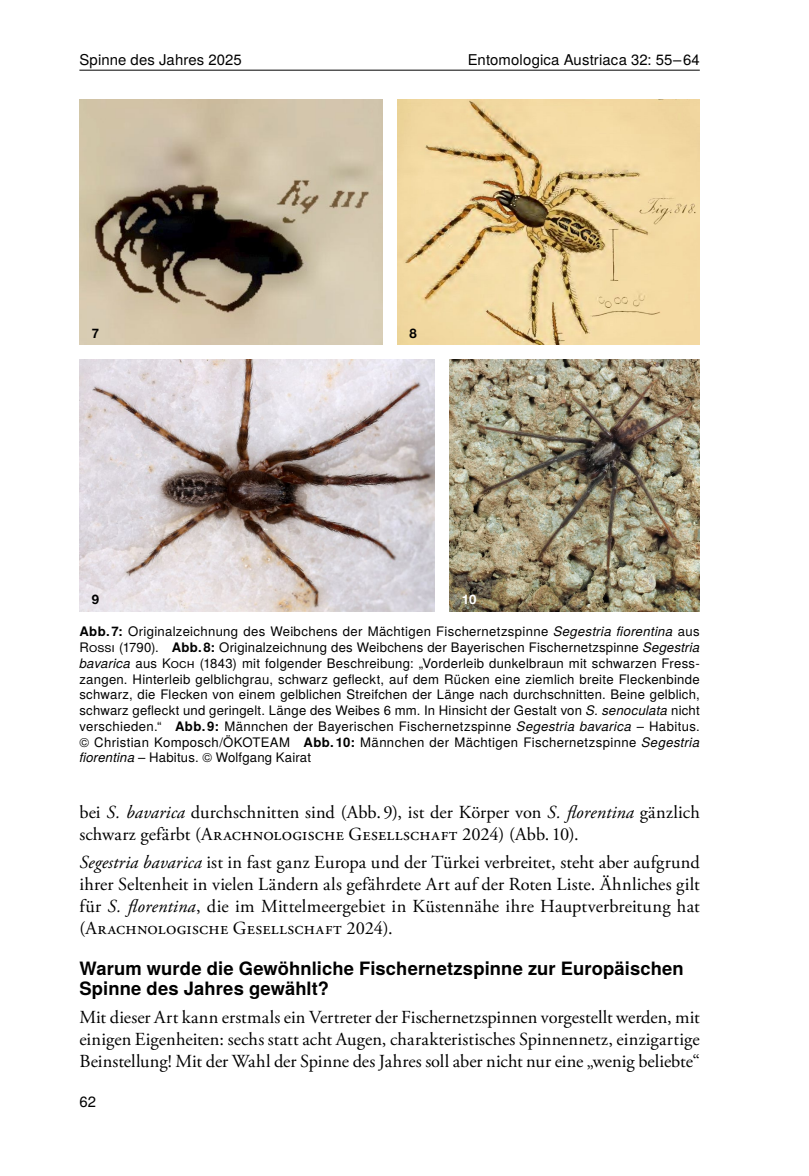
<style>
.page{position:relative;width:809px;height:1176px;background:#fff}
.page>*{position:absolute;margin:0;border:0;box-sizing:border-box;transform-origin:0 0}
.EA_Flieﬂtext{font:18.38px/22.1px "Adobe Garamond Pro";letter-spacing:.01em;color:#000;text-align:justify}
.EA__berschrift_2{font:700 18.38px/20.1px "Te X Gyre Heros";letter-spacing:.005em;color:#000}
.t1{font:14.88px "Te X Gyre Heros";letter-spacing:.005em;color:#000}
.EA_Flieﬂtext-2{font:13.12px/15.8px "Te X Gyre Heros";letter-spacing:.025em;color:#000;text-align:justify}
.t2{font:700 13.12px "Helvetica Neue";color:#000}
.t3{font:700 13.12px "Helvetica Neue";color:#fff}
.s1{font-weight:700}
.s2{font-style:italic}
</style>
<div class="page">
<hr style="left:79px;top:70px;width:620px;height:1px;background:#000">
<img style="left:449px;top:360px;width:250px;height:251px">
<img style="left:79px;top:99px;width:303px;height:246px">
<img style="left:397px;top:99px;width:302px;height:246px">
<img style="left:79px;top:360px;width:355px;height:251px">
<p class="t1" style="left:79px;top:48px;width:164px">Spinne des Jahres 2025</p>
<p class="t1" style="left:468px;top:48px;width:233px">Entomologica Austriaca 32: 55–64</p>
<p class="t2" style="left:92px;top:323px;width:9px">7</p>
<p class="t2" style="left:409px;top:323px;width:9px">8</p>
<p class="t2" style="left:92px;top:589px;width:9px">9</p>
<p class="t3" style="left:462px;top:589px;width:16px">10</p>
<p class="EA_Flieﬂtext-2" style="left:79px;top:623px;width:622px"><span class="s1">Abb. 7:</span> Originalzeichnung des Weibchens der Mächtigen Fischernetzspinne <span class="s2">Segestria fiorentina</span> aus Rossi (1790). <span class="s1">Abb.8:</span> Originalzeichnung des Weibchens der Bayerischen Fischernetzspinne <span class="s2">Segestria bavarica</span> aus Koch (1843) mit folgender Beschreibung: „Vorderleib dunkelbraun mit schwarzen Fress&shy;zangen. Hinterleib gelblichgrau, schwarz gefleckt, auf dem Rücken eine ziemlich breite Fleckenbinde schwarz, die Flecken von einem gelblichen Streifchen der Länge nach durchschnitten. Beine gelblich, schwarz gefleckt und geringelt. Länge des Weibes 6 mm. In Hinsicht der Gestalt von <span class="s2">S. senoculata</span> nicht verschieden.“ <span class="s1">Abb. 9:</span> Männchen der Bayerischen Fischernetzspinne <span class="s2">Segestria bavarica</span> – Habitus. © Christian Komposch/ÖKOTEAM <span class="s1">Abb. 10:</span> Männchen der Mächtigen Fischernetzspinne <span class="s2">Segestria fiorentina</span> – Habitus. © Wolfgang Kairat</p>
<p class="EA_Flieﬂtext" style="left:79px;top:802px;width:622px">bei <span class="s2">S. bavarica</span> durchschnitten sind (Abb. 9), ist der Körper von <span class="s2">S. florentina</span> gänzlich schwarz gefärbt (Arachnologische Gesellschaft 2024) (Abb.10).</p>
<p class="EA_Flieﬂtext" style="left:79px;top:851px;width:622px"><span class="s2">Segestria bavarica</span> ist in fast ganz Europa und der Türkei verbreitet, steht aber aufgrund ihrer Seltenheit in vielen Ländern als gefährdete Art auf der Roten Liste. Ähnliches gilt für <span class="s2">S. florentina</span>, die im Mittelmeergebiet in Küstennähe ihre Hauptverbreitung hat (Arachnologische Gesellschaft 2024).</p>
<p class="EA__berschrift_2" style="left:79px;top:957px;width:606px">Warum wurde die Gewöhnliche Fischernetzspinne zur Europäischen<br>Spinne des Jahres gewählt?</p>
<p class="EA_Flieﬂtext" style="left:79px;top:1006px;width:622px">Mit dieser Art kann erstmals ein Vertreter der Fischernetzspinnen vorgestellt werden, mit einigen Eigenheiten: sechs statt acht Augen, charakteristisches Spinnennetz, einzigartige Beinstellung! Mit der Wahl der Spinne des Jahres soll aber nicht nur eine „wenig beliebte“</p>
<p class="t1" style="left:79px;top:1089px;width:18px">62</p>
</div>
